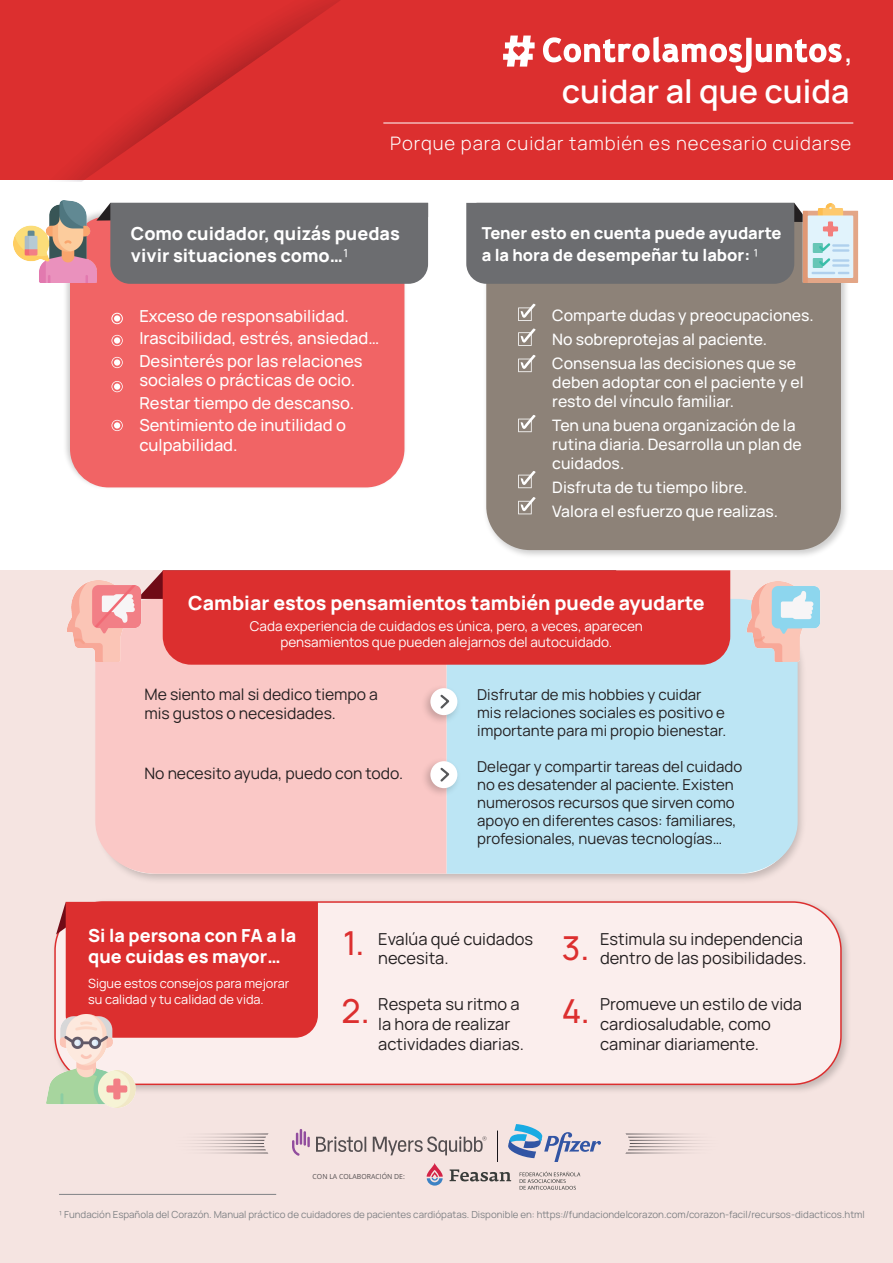
<style>
.page{position:relative;width:893px;height:1263px;background:#fff}
.page>*{position:absolute;margin:0;border:0;box-sizing:border-box;transform-origin:0 0}
.t1{font:500 33px "Manrope";color:#dc2f2f}
.t2{font:600 32.4px "Manrope";color:#fff}
.t3{font:500 31.05px "Manrope";color:#fff}
.t4{font:800 19.5px "Manrope";color:#fff}
.t5{font:300 18.6px "Manrope";letter-spacing:.05em;color:#fff}
.t6{font:800 18px/22px "Manrope";color:#fff}
.t7{font:16.5px/19.8px "Manrope";color:#231f20}
.t8{font:500 16.5px/22.5px "Manrope";color:#fff}
.t9{font:800 16.5px/22px "Manrope";color:#fff}
.t10{font:500 15.75px/24px "Manrope";color:#fff}
.t11{font:15.75px/18.9px "Manrope";color:#231f20}
.t12{font:15px/18px "Manrope";color:#231f20}
.t13{font:13.5px/16.2px "Manrope";color:#fff;text-align:center}
.t14{font:12.75px/15.3px "Manrope";color:#fff}
.t15{font:9.75px "Manrope";color:#808285}
.t16{font:6.9px "Open Sans";color:#534e50}
.s1{font-weight:400}
.s2{font-weight:500;font-size:33px;color:#dc2f2f}
</style>
<div class="page">
<div style="left:0;top:570px;width:893px;height:693px;background:#f5e4e1"></div>
<div style="left:0;top:0;width:893px;height:179px;background:#dc2f2f"></div>
<img style="left:65px;top:283px;width:340px;height:205px">
<div style="left:70px;top:216px;width:334px;height:271px;background:#f16465;border-radius:39px"></div>
<hr style="left:59px;top:1194px;width:217px;height:1px;background:#808285">
<div style="left:96px;top:203px;width:332px;height:81px;background:#6c6d70"></div>
<img style="left:14px;top:200px;width:82px;height:83px">
<img style="left:486px;top:282px;width:366px;height:274px">
<div style="left:486px;top:220px;width:355px;height:330px;background:#8d8278;border-radius:44px"></div>
<div style="left:466px;top:203px;width:342px;height:81px;background:#6c6d70"></div>
<div style="left:446px;top:599px;width:352px;height:275px;background:#bce5f4"></div>
<div style="left:95px;top:600px;width:351px;height:274px;background:#fac8c6"></div>
<svg style="left:144px;top:570px;width:19px;height:30px"></svg>
<div style="left:163px;top:570px;width:567px;height:95px;background:#dc2f2f"></div>
<svg style="left:33px;top:0;width:308px;height:182px"></svg>
<img style="left:791px;top:203px;width:68px;height:79px">
<img style="left:67px;top:580px;width:77px;height:81px">
<img style="left:743px;top:581px;width:77px;height:81px">
<img style="left:418px;top:682px;width:46px;height:46px">
<div style="left:430px;top:688px;width:27px;height:27px;background:#fff;border-radius:50%"></div>
<svg style="left:440px;top:694px;width:10px;height:15px"></svg>
<img style="left:418px;top:755px;width:46px;height:46px">
<div style="left:430px;top:761px;width:27px;height:27px;background:#fff;border-radius:50%"></div>
<svg style="left:440px;top:767px;width:10px;height:15px"></svg>
<svg style="left:625px;top:1133px;width:75px;height:20px"></svg>
<svg style="left:194px;top:1133px;width:75px;height:20px"></svg>
<svg style="left:508px;top:1124px;width:93px;height:38px"></svg>
<hr style="left:497px;top:1130px;width:1px;height:32px;background:#18151a">
<svg style="left:292px;top:1129px;width:18px;height:27px"></svg>
<svg style="left:316px;top:1136px;width:171px;height:19px"></svg>
<svg style="left:427px;top:1163px;width:16px;height:22px"></svg>
<svg style="left:449px;top:1169px;width:62px;height:12px"></svg>
<svg style="left:520px;top:1171px;width:60px;height:19px"></svg>
<svg style="left:518px;top:303px;width:18px;height:18px"></svg>
<svg style="left:518px;top:328px;width:18px;height:18px"></svg>
<svg style="left:518px;top:354px;width:18px;height:18px"></svg>
<svg style="left:518px;top:415px;width:18px;height:17px"></svg>
<svg style="left:518px;top:471px;width:18px;height:17px"></svg>
<svg style="left:518px;top:497px;width:18px;height:17px"></svg>
<div style="left:112px;top:313px;width:11px;height:11px;border:1px solid #fff;border-radius:50%"></div>
<div style="left:114px;top:315px;width:6px;height:7px;background:#fff;border-radius:50%"></div>
<svg style="left:112px;top:335px;width:11px;height:11px"></svg>
<div style="left:114px;top:337px;width:6px;height:7px;background:#fff;border-radius:50%"></div>
<svg style="left:112px;top:357px;width:11px;height:11px"></svg>
<div style="left:114px;top:359px;width:6px;height:7px;background:#fff;border-radius:50%"></div>
<svg style="left:112px;top:381px;width:11px;height:11px"></svg>
<div style="left:114px;top:383px;width:6px;height:7px;background:#fff;border-radius:50%"></div>
<svg style="left:112px;top:420px;width:11px;height:11px"></svg>
<div style="left:114px;top:422px;width:6px;height:7px;background:#fff;border-radius:50%"></div>
<svg style="left:503px;top:36px;width:32px;height:31px"></svg>
<svg style="left:543px;top:37px;width:299px;height:36px"></svg>
<hr style="left:383px;top:123px;width:470px;height:1px;background:#fff">
<img style="left:66px;top:901px;width:782px;height:190px">
<div style="left:55px;top:902px;width:786px;height:182px;background:#fbeeed;border-radius:48px"></div>
<div style="left:54px;top:901px;width:788px;height:184px;border:2px solid #dc2f2f;border-radius:48px"></div>
<div style="left:56px;top:902px;width:262px;height:136px;background:#dc2f2f"></div>
<img style="left:46px;top:1015px;width:91px;height:92px">
<h3 class="t3" style="left:845px;top:29px;width:10px">,</h3>
<h2 class="t2" style="left:562px;top:69px;width:289px">cuidar al que cuida</h2>
<p class="t5" style="left:390px;top:130px;width:463px">Porque para cuidar también es necesario cuidarse</p>
<p class="t6" style="left:131px;top:222px;width:270px">Como cuidador, quizás puedas vivir situaciones como…<span class="s1">¹</span></p>
<p class="t8" style="left:139px;top:304px;width:241px">Exceso de responsabilidad.<br>Irascibilidad, estrés, ansiedad…<br>Desinterés por las relaciones</p>
<p class="t8" style="left:139px;top:368px;width:217px;text-align:justify">sociales o prácticas de ocio.<br>Restar tiempo de descanso.<br>Sentimiento de inutilidad o</p>
<p class="t8" style="left:139px;top:433px;width:100px">culpabilidad.</p>
<p class="t9" style="left:482px;top:221px;width:301px">Tener esto en cuenta puede ayudarte a la hora de desempeñar tu labor: <span class="s1">¹</span></p>
<p class="t10" style="left:552px;top:303px;width:263px">Comparte dudas y preocupaciones.<br>No sobreprotejas al paciente.<br>Consensua las decisiones que se</p>
<p class="t10" style="left:552px;top:372px;width:253px;line-height:18.9px">deben adoptar con el paciente y el resto del vínculo familiar.</p>
<p class="t10" style="left:552px;top:415px;width:251px;line-height:18.9px">Ten una buena organización de la rutina diaria. Desarrolla un plan de cuidados.</p>
<p class="t10" style="left:552px;top:474px;width:227px">Disfruta de tu tiempo libre.<br>Valora el esfuerzo que realizas.</p>
<p class="t4" style="left:188px;top:589px;width:518px">Cambiar estos pensamientos también puede ayudarte</p>
<p class="t13" style="left:250px;top:617px;width:395px">Cada experiencia de cuidados es única, pero, a veces, aparecen pensamientos que pueden alejarnos del autocuidado.</p>
<p class="t12" style="left:477px;top:685px;width:250px">Disfrutar de mis hobbies y cuidar mis relaciones sociales es positivo e importante para mi propio bienestar.</p>
<p class="t12" style="left:477px;top:757px;width:266px">Delegar y compartir tareas del cuidado no es desatender al paciente. Existen numerosos recursos que sirven como apoyo en diferentes casos: familiares, profesionales, nuevas tecnologías…</p>
<p class="t11" style="left:144px;top:684px;width:235px">Me siento mal si dedico tiempo a mis gustos o necesidades.</p>
<p class="t11" style="left:144px;top:763px;width:260px">No necesito ayuda, puedo con todo.</p>
<p class="t6" style="left:88px;top:923px;width:210px;line-height:21.6px">Si la persona con FA a la que cuidas es mayor…</p>
<p class="t14" style="left:88px;top:976px;width:203px">Sigue estos consejos para mejorar su calidad y tu calidad de vida.</p>
<p class="t7" style="left:378px;top:928px;width:156px;text-indent:-35px"><span class="s2">1.</span> Evalúa qué cuidados necesita.</p>
<h1 class="t1" style="left:562px;top:924px;width:29px">3.</h1>
<p class="t7" style="left:600px;top:928px;width:208px">Estimula su independencia dentro de las posibilidades.</p>
<p class="t7" style="left:562px;top:993px;width:242px;text-align:center"><span class="s2">4.</span> Promueve un estilo de vida cardiosaludable, como<br>caminar diariamente.</p>
<p class="t7" style="left:378px;top:993px;width:147px;text-indent:-37px"><span class="s2">2.</span> Respeta su ritmo a la hora de realizar actividades diarias.</p>
<p class="t16" style="left:313px;top:1171px;width:94px">CON LA COLABORACIÓN DE:</p>
<p class="t15" style="left:59px;top:1208px;width:807px">¹ Fundación Española del Corazón. Manual práctico de cuidadores de pacientes cardiópatas. Disponible en: https://fundaciondelcorazon.com/corazon-facil/recursos-didacticos.html</p>
</div>
